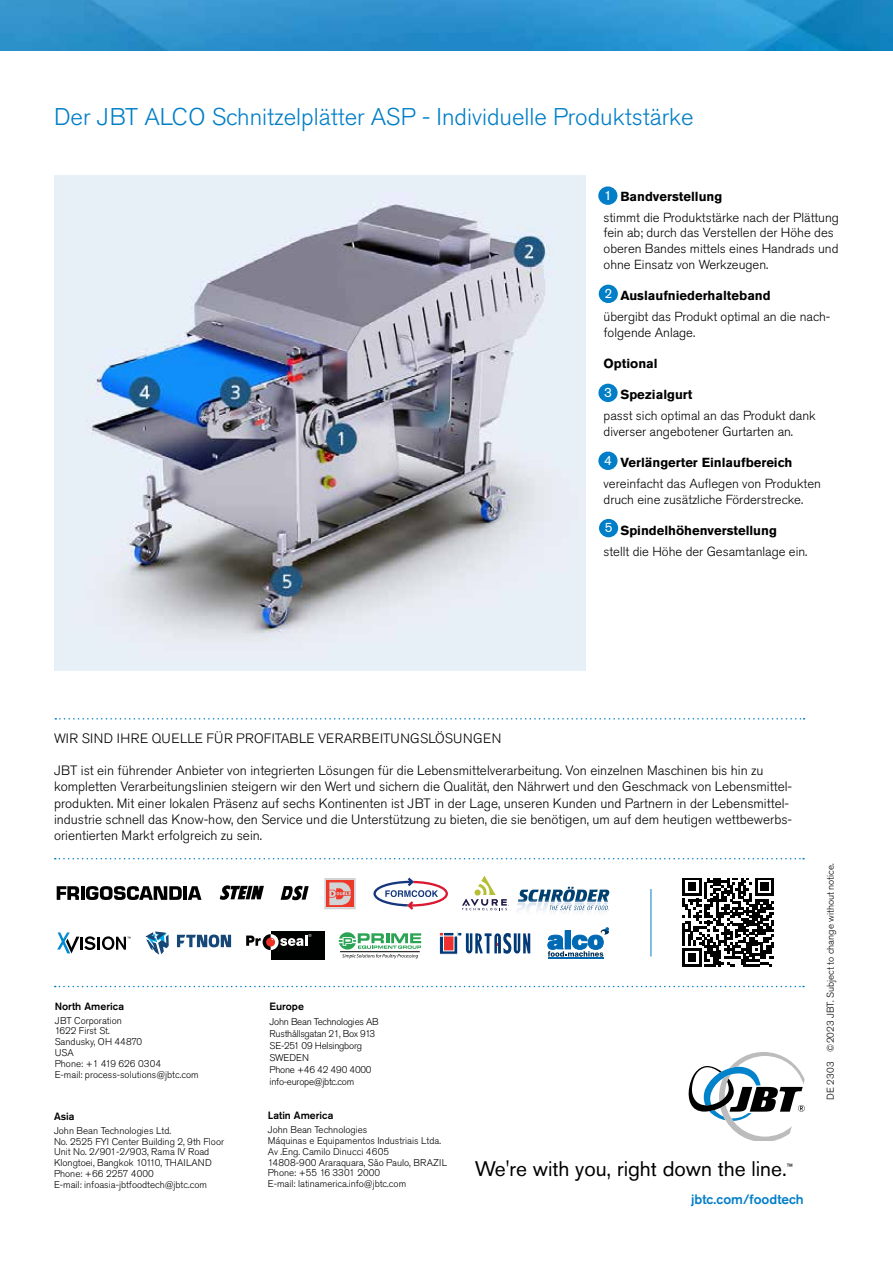
<style>
.page{position:relative;width:893px;height:1263px;background:#fff}
.page>*{position:absolute;margin:0;border:0;box-sizing:border-box;transform-origin:0 0}
.t1{font:300 24px "Akzidenz Grotesk Pro";color:#007ec7}
.t2{font:21px "Akzidenz Grotesk Pro";color:#000}
.t3{font:300 13.5px/16.2px "Akzidenz Grotesk Pro";color:#000}
.t4{font:300 13.5px "Akzidenz Grotesk Pro";letter-spacing:.02em;color:#000}
.t5{font:500 13.5px "Akzidenz Grotesk Pro";color:#007ec7}
.t6{font:13.5px "Akzidenz Grotesk Pro";color:#fff}
.t7{font:300 13.05px/15.6px "Akzidenz Grotesk Pro";color:#000}
.t8{font:700 13.05px "Akzidenz Grotesk Pro";color:#000}
.t9{font:500 10.5px "Akzidenz Grotesk Pro";color:#000}
.t10{font:300 9.75px/10.8px "Akzidenz Grotesk Pro";color:#000}
.t11{font:300 9.75px/12px "Akzidenz Grotesk Pro";letter-spacing:-.025em;color:#000}
.t12{font:9px "Akzidenz Grotesk Pro";color:#000}
</style>
<div class="page">
<img style="left:0;top:0;width:893px;height:51px">
<svg style="left:55px;top:986px;width:749px;height:1px"></svg>
<svg style="left:55px;top:858px;width:749px;height:1px"></svg>
<svg style="left:462px;top:876px;width:47px;height:34px"></svg>
<svg style="left:324px;top:878px;width:32px;height:31px"></svg>
<svg style="left:373px;top:878px;width:75px;height:32px"></svg>
<svg style="left:57px;top:886px;width:22px;height:14px"></svg>
<hr style="left:81px;top:886px;width:3px;height:14px;background:#000">
<svg style="left:86px;top:886px;width:96px;height:14px"></svg>
<hr style="left:183px;top:886px;width:4px;height:14px;background:#000">
<svg style="left:188px;top:886px;width:14px;height:14px"></svg>
<svg style="left:220px;top:885px;width:44px;height:15px"></svg>
<svg style="left:281px;top:886px;width:28px;height:14px"></svg>
<svg style="left:516px;top:887px;width:93px;height:26px"></svg>
<svg style="left:57px;top:932px;width:73px;height:21px"></svg>
<svg style="left:145px;top:931px;width:24px;height:24px"></svg>
<svg style="left:177px;top:934px;width:54px;height:13px"></svg>
<svg style="left:339px;top:932px;width:82px;height:26px"></svg>
<hr style="left:340px;top:951px;width:80px;height:1px;background:#000">
<div style="left:271px;top:931px;width:54px;height:28px;background:#000101"></div>
<svg style="left:263px;top:934px;width:16px;height:16px"></svg>
<svg style="left:266px;top:938px;width:9px;height:9px"></svg>
<svg style="left:246px;top:934px;width:27px;height:16px"></svg>
<svg style="left:280px;top:934px;width:31px;height:12px"></svg>
<hr style="left:548px;top:957px;width:55px;height:2px;background:#0069b4">
<svg style="left:547px;top:927px;width:62px;height:30px"></svg>
<svg style="left:439px;top:932px;width:91px;height:22px"></svg>
<svg style="left:682px;top:878px;width:92px;height:89px"></svg>
<hr style="left:651px;top:889px;width:1px;height:67px;background:#007ec7">
<svg style="left:689px;top:1052px;width:116px;height:89px"></svg>
<img style="left:54px;top:176px;width:531px;height:494px">
<div style="left:598px;top:186px;width:19px;height:19px;background:#007ec7;border-radius:50%"></div>
<div style="left:599px;top:285px;width:19px;height:18px;background:#007ec7;border-radius:50%"></div>
<div style="left:598px;top:384px;width:20px;height:18px;background:#007ec7;border-radius:50%"></div>
<div style="left:598px;top:452px;width:19px;height:18px;background:#007ec7;border-radius:50%"></div>
<div style="left:599px;top:519px;width:19px;height:18px;background:#007ec7;border-radius:50%"></div>
<svg style="left:55px;top:718px;width:750px;height:1px"></svg>
<h1 class="t1" style="left:54px;top:101px;width:641px">Der JBT ALCO Schnitzelplätter ASP - Individuelle Produktstärke</h1>
<h3 class="t6" style="left:604px;top:186px;width:9px">1</h3>
<h3 class="t8" style="left:620px;top:188px;width:103px">Bandverstellung</h3>
<h3 class="t7" style="left:603px;top:209px;width:237px">stimmt die Produktstärke nach der Plättung fein ab; durch das Verstellen der Höhe des oberen Bandes mittels eines Handrads und ohne Einsatz von Werkzeugen.</h3>
<h3 class="t8" style="left:620px;top:287px;width:152px">Auslaufniederhalteband</h3>
<h3 class="t7" style="left:603px;top:309px;width:228px">übergibt das Produkt optimal an die nach&shy;folgende Anlage.</h3>
<h3 class="t8" style="left:603px;top:355px;width:56px">Optional</h3>
<h3 class="t8" style="left:620px;top:386px;width:74px">Spezialgurt</h3>
<h3 class="t7" style="left:603px;top:408px;width:214px">passt sich optimal an das Produkt dank diverser angebotener Gurtarten an.</h3>
<h3 class="t8" style="left:620px;top:454px;width:174px">Verlängerter Einlaufbereich</h3>
<h3 class="t7" style="left:603px;top:476px;width:219px">vereinfacht das Auflegen von Produkten druch eine zusätzliche Förderstrecke.</h3>
<h3 class="t8" style="left:620px;top:522px;width:158px">Spindelhöhenverstellung</h3>
<h3 class="t7" style="left:603px;top:544px;width:205px">stellt die Höhe der Gesamtanlage ein.</h3>
<h3 class="t6" style="left:604px;top:284px;width:9px">2</h3>
<h3 class="t6" style="left:604px;top:383px;width:9px">3</h3>
<h3 class="t6" style="left:604px;top:451px;width:9px">4</h3>
<h3 class="t6" style="left:605px;top:519px;width:9px">5</h3>
<h3 class="t4" style="left:54px;top:729px;width:449px">WIR SIND IHRE QUELLE FÜR PROFITABLE VERARBEITUNGSLÖSUNGEN</h3>
<p class="t3" style="left:54px;top:762px;width:740px">JBT ist ein führender Anbieter von integrierten Lösungen für die Lebensmittelverarbeitung. Von einzelnen Maschinen bis hin zu kompletten Verarbeitungslinien steigern wir den Wert und sichern die Qualität, den Nährwert und den Geschmack von Lebensmittel&shy;produkten. Mit einer lokalen Präsenz auf sechs Kontinenten ist JBT in der Lage, unseren Kunden und Partnern in der Lebensmittel&shy;industrie schnell das Know-how, den Service und die Unterstützung zu bieten, die sie benötigen, um auf dem heutigen wettbewerbs&shy;orientierten Markt erfolgreich zu sein.</p>
<p class="t9" style="left:55px;top:999px;width:71px">North America</p>
<p class="t10" style="left:55px;top:1015px;width:145px">JBT Corporation<br>1622 First St.<br>Sandusky, OH 44870<br>USA<br>Phone: +1 419 626 0304<br>E-mail: process-solutions@jbtc.com</p>
<p class="t9" style="left:54px;top:1109px;width:22px">Asia</p>
<p class="t10" style="left:54px;top:1125px;width:172px">John Bean Technologies Ltd.<br>No. 2525 FYI Center Building 2, 9th Floor Unit No. 2/901-2/903, Rama IV Road Klongtoei, Bangkok 10110, THAILAND Phone: +66 2257 4000<br>E-mail: infoasia-jbtfoodtech@jbtc.com</p>
<p class="t9" style="left:270px;top:999px;width:36px">Europe</p>
<p class="t11" style="left:270px;top:1015px;width:110px">John Bean Technologies AB<br>Rusthållsgatan 21, Box 913<br>SE-251 09 Helsingborg<br>SWEDEN<br>Phone +46 42 490 4000 info-europe@jbtc.com</p>
<p class="t9" style="left:268px;top:1109px;width:67px">Latin America</p>
<p class="t10" style="left:268px;top:1124px;width:181px">John Bean Technologies<br>Máquinas e Equipamentos Industriais Ltda.<br>Av .Eng. Camilo Dinucci 4605<br>14808-900 Araraquara, São Paulo, BRAZIL Phone: +55 16 3301 2000<br>E-mail: latinamerica.info@jbtc.com</p>
<h2 class="t2" style="left:475px;top:1155px;width:314px">We're with you, right down the line.</h2>
<p class="t12" style="left:787px;top:1161px;width:8px">™</p>
<h3 class="t5" style="left:691px;top:1190px;width:114px">jbtc.com/foodtech</h3>
<p class="t10" style="left:825px;top:1100px;width:238px;rotate:-90deg">DE 2303 ©2023 JBT. Subject to change without notice.</p>
</div>
